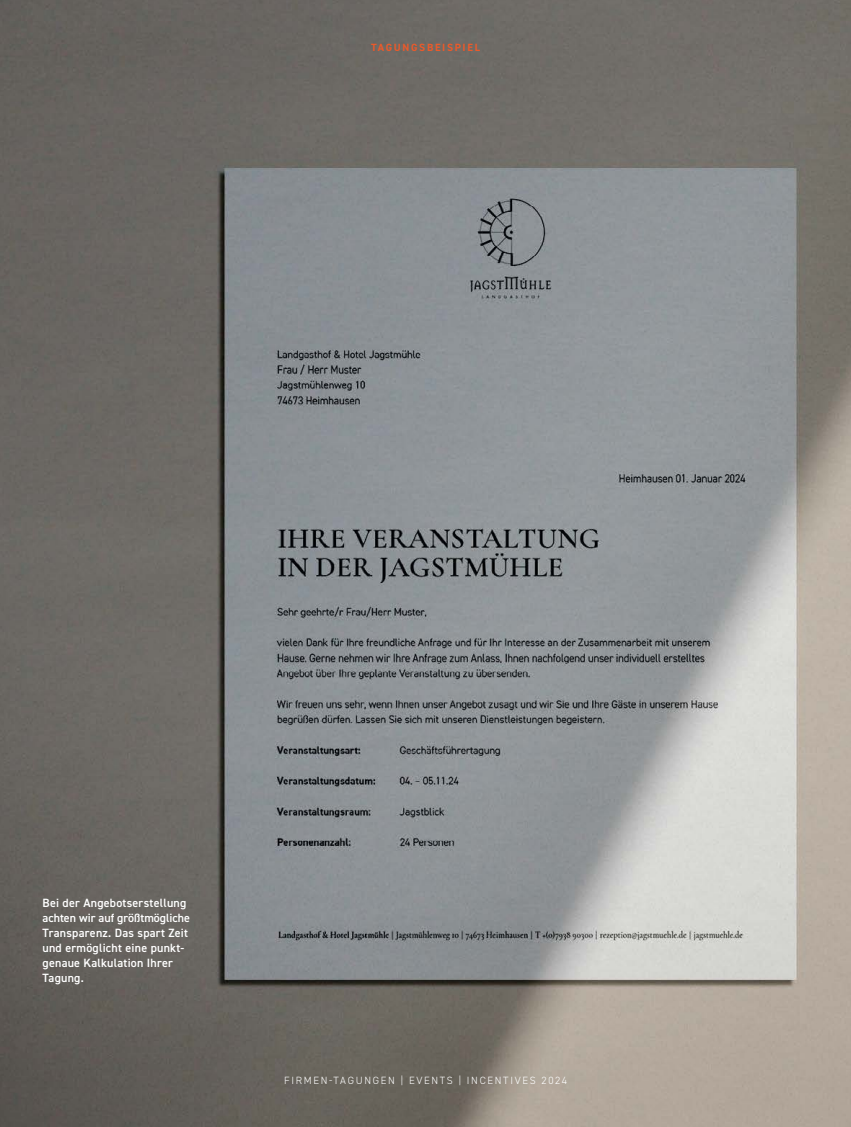
<style>
.page{position:relative;width:851px;height:1127px;background:#fff}
.page>*{position:absolute;margin:0;border:0;box-sizing:border-box;transform-origin:0 0}
.t1{font:600 12px/15px "DIN2014";letter-spacing:.02em;color:#fff}
.t2{font:300 10.5px "DIN2014";letter-spacing:.16em;color:#fff}
.t3{font:700 10.5px "DIN2014";letter-spacing:.16em;color:#ea5a2b}
</style>
<div class="page">
<img style="left:0;top:0;width:850px;height:1127px">
<p class="t3" style="left:371px;top:40px;width:110px">TAGUNGSBEISPIEL</p>
<p class="t1" style="left:43px;top:895px;width:149px">Bei der Angebotserstellung achten wir auf größtmögliche<br>Transparenz. Das spart Zeit und ermöglicht eine punkt&shy;genaue Kalkulation Ihrer<br>Tagung.</p>
<p class="t2" style="left:284px;top:1074px;width:284px">FIRMEN-TAGUNGEN | EVENTS | INCENTIVES 2024</p>
</div>
